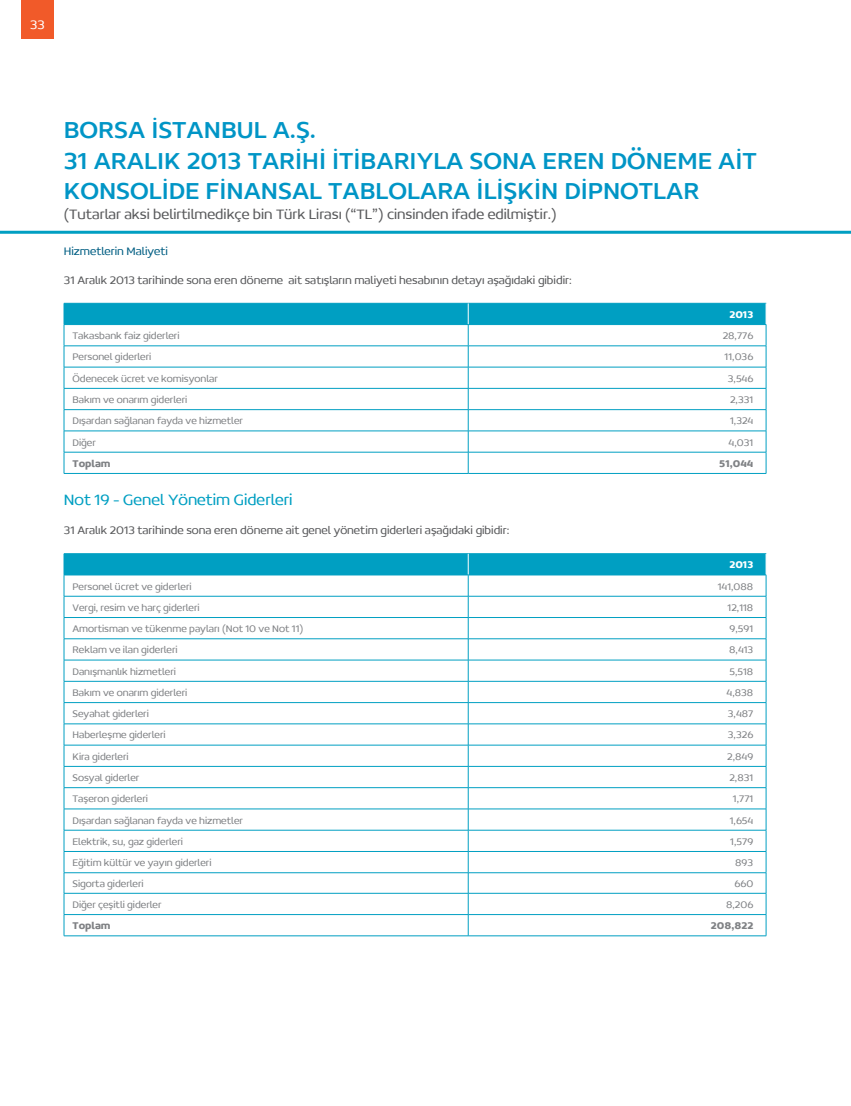
<style>
.page{position:relative;width:851px;height:1106px;background:#fff}
.page>*{position:absolute;margin:0;border:0;box-sizing:border-box;transform-origin:0 0}
.t1{font:25.5px/30.6px "Concord";color:#0095c6}
.t2{font:300 16.5px "Concord";color:#009fc2}
.t3{font:300 15px "Concord";color:#58595b}
.t4{font:300 13.5px "Concord";color:#fff}
.t5{font:300 12px "Concord";color:#58595b}
.t6{font:300 12px "Concord";color:#005e83}
.t7{font:300 10.5px "Concord";color:#808285}
.t8{font:700 10.5px "Concord";color:#808285}
.t9{font:700 10.5px "Concord";color:#fff}
</style>
<div class="page">
<div style="left:21px;top:0;width:33px;height:38px;background:#f15a29"></div>
<hr style="left:0;top:231px;width:850px;height:3px;background:#009fc2">
<svg style="left:64px;top:303px;width:702px;height:170px"></svg>
<hr style="left:64px;top:473px;width:404px;height:1px;background:#009fc2">
<hr style="left:468px;top:473px;width:298px;height:1px;background:#009fc2">
<svg style="left:64px;top:553px;width:702px;height:382px"></svg>
<hr style="left:64px;top:935px;width:404px;height:1px;background:#009fc2">
<hr style="left:468px;top:935px;width:298px;height:1px;background:#009fc2">
<p class="t4" style="left:30px;top:17px;width:16px">33</p>
<h1 class="t1" style="left:64px;top:114px;width:694px">BORSA İSTANBUL A.Ş.<br>31 ARALIK 2013 TARİHİ İTİBARIYLA SONA EREN DÖNEME AİT<br>KONSOLİDE FİNANSAL TABLOLARA İLİŞKİN DİPNOTLAR</h1>
<h3 class="t3" style="left:64px;top:205px;width:494px">(Tutarlar aksi belirtilmedikçe bin Türk Lirası (“TL”) cinsinden ifade edilmiştir.)</h3>
<p class="t6" style="left:64px;top:244px;width:106px">Hizmetlerin Maliyeti</p>
<p class="t5" style="left:64px;top:273px;width:509px">31 Aralık 2013 tarihinde sona eren döneme ait satışların maliyeti hesabının detayı aşağıdaki gibidir:</p>
<p class="t9" style="left:729px;top:308px;width:25px">2013</p>
<p class="t7" style="left:72px;top:329px;width:108px">Takasbank faiz giderleri</p>
<p class="t7" style="left:722px;top:329px;width:32px">28,776</p>
<p class="t7" style="left:72px;top:351px;width:80px">Personel giderleri</p>
<p class="t7" style="left:724px;top:351px;width:30px">11,036</p>
<p class="t7" style="left:72px;top:372px;width:147px">Ödenecek ücret ve komisyonlar</p>
<p class="t7" style="left:727px;top:372px;width:27px">3,546</p>
<p class="t7" style="left:72px;top:393px;width:116px">Bakım ve onarım giderleri</p>
<p class="t7" style="left:730px;top:393px;width:25px">2,331</p>
<p class="t7" style="left:72px;top:414px;width:172px">Dışardan sağlanan fayda ve hizmetler</p>
<p class="t7" style="left:730px;top:414px;width:25px">1,324</p>
<p class="t7" style="left:72px;top:436px;width:25px">Diğer</p>
<p class="t7" style="left:728px;top:436px;width:26px">4,031</p>
<p class="t8" style="left:72px;top:457px;width:40px">Toplam</p>
<p class="t8" style="left:719px;top:457px;width:35px">51,044</p>
<h2 class="t2" style="left:64px;top:490px;width:230px">Not 19 - Genel Yönetim Giderleri</h2>
<p class="t5" style="left:64px;top:523px;width:447px">31 Aralık 2013 tarihinde sona eren döneme ait genel yönetim giderleri aşağıdaki gibidir:</p>
<p class="t9" style="left:729px;top:558px;width:25px">2013</p>
<p class="t7" style="left:72px;top:580px;width:120px">Personel ücret ve giderleri</p>
<p class="t7" style="left:717px;top:580px;width:37px">141,088</p>
<p class="t7" style="left:72px;top:601px;width:129px">Vergi, resim ve harç giderleri</p>
<p class="t7" style="left:727px;top:601px;width:27px">12,118</p>
<p class="t7" style="left:72px;top:622px;width:232px">Amortisman ve tükenme payları (Not 10 ve Not 11)</p>
<p class="t7" style="left:729px;top:622px;width:25px">9,591</p>
<p class="t7" style="left:72px;top:643px;width:107px">Reklam ve ilan giderleri</p>
<p class="t7" style="left:729px;top:643px;width:26px">8,413</p>
<p class="t7" style="left:72px;top:665px;width:105px">Danışmanlık hizmetleri</p>
<p class="t7" style="left:729px;top:665px;width:25px">5,518</p>
<p class="t7" style="left:72px;top:686px;width:116px">Bakım ve onarım giderleri</p>
<p class="t7" style="left:726px;top:686px;width:28px">4,838</p>
<p class="t7" style="left:72px;top:707px;width:78px">Seyahat giderleri</p>
<p class="t7" style="left:727px;top:707px;width:27px">3,487</p>
<p class="t7" style="left:72px;top:728px;width:95px">Haberleşme giderleri</p>
<p class="t7" style="left:727px;top:728px;width:27px">3,326</p>
<p class="t7" style="left:72px;top:750px;width:58px">Kira giderleri</p>
<p class="t7" style="left:727px;top:750px;width:28px">2,849</p>
<p class="t7" style="left:72px;top:771px;width:68px">Sosyal giderler</p>
<p class="t7" style="left:729px;top:771px;width:25px">2,831</p>
<p class="t7" style="left:72px;top:792px;width:77px">Taşeron giderleri</p>
<p class="t7" style="left:732px;top:792px;width:22px">1,771</p>
<p class="t7" style="left:72px;top:813px;width:172px">Dışardan sağlanan fayda ve hizmetler</p>
<p class="t7" style="left:729px;top:813px;width:25px">1,654</p>
<p class="t7" style="left:72px;top:835px;width:112px">Elektrik, su, gaz giderleri</p>
<p class="t7" style="left:730px;top:835px;width:24px">1,579</p>
<p class="t7" style="left:72px;top:856px;width:140px">Eğitim kültür ve yayın giderleri</p>
<p class="t7" style="left:735px;top:856px;width:20px">893</p>
<p class="t7" style="left:72px;top:877px;width:73px">Sigorta giderleri</p>
<p class="t7" style="left:734px;top:877px;width:20px">660</p>
<p class="t7" style="left:72px;top:898px;width:90px">Diğer çeşitli giderler</p>
<p class="t7" style="left:726px;top:898px;width:29px">8,206</p>
<p class="t8" style="left:72px;top:919px;width:40px">Toplam</p>
<p class="t8" style="left:710px;top:919px;width:44px">208,822</p>
</div>
